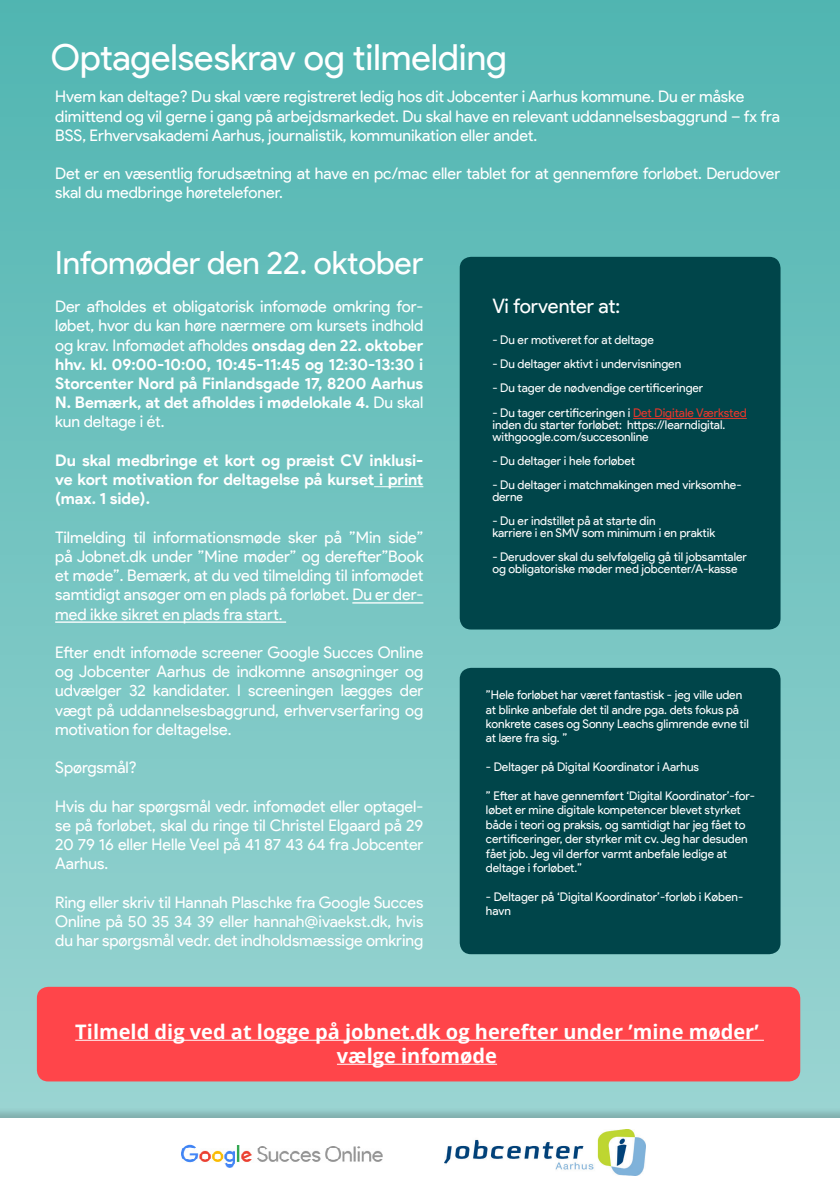
<style>
.page{position:relative;width:840px;height:1191px;background:#fff}
.page>*{position:absolute;margin:0;border:0;box-sizing:border-box;transform-origin:0 0}
.t1{font:36px "Product Sans";color:#fff}
.t2{font:32px "Product Sans";color:#fff}
.t3{font:700 20px/24px "Open Sans";color:#fff;text-align:center}
.t4{font:20px "Product Sans";letter-spacing:-.01em;color:#fff}
.t5{font:16px/19.2px "Product Sans";color:#fff;text-align:justify}
.t6{font:700 16px/19.2px "Product Sans";letter-spacing:-.005em;color:#fff;text-align:justify}
.t7{font:12px/14.4px "Product Sans";letter-spacing:-.005em;color:#fff}
.s1{font-weight:400}
.s2{color:#e8362b}
</style>
<div class="page">
<div style="left:0;top:0;width:839px;height:1191px;background:linear-gradient(to bottom,#50b5b1,#9fd6d4)"></div>
<div style="left:459px;top:668px;width:321px;height:286px;background:#00454a;border-radius:11px"></div>
<div style="left:0;top:1107px;width:839px;height:84px;background:#231f20;opacity:.21"></div>
<div style="left:0;top:1119px;width:839px;height:72px;background:#fff"></div>
<hr style="left:374px;top:486px;width:49px;height:1px;background:#fff">
<hr style="left:352px;top:602px;width:71px;height:1px;background:#fff">
<hr style="left:55px;top:621px;width:231px;height:2px;background:#fff">
<div style="left:459px;top:257px;width:321px;height:372px;background:#00454a;border-radius:11px"></div>
<div style="left:37px;top:986px;width:762px;height:95px;background:#ff454a;border-radius:11px"></div>
<hr style="left:75px;top:1039px;width:688px;height:1px;background:#fff">
<hr style="left:337px;top:1063px;width:160px;height:1px;background:#fff">
<hr style="left:632px;top:418px;width:114px;height:1px;background:#e8362b">
<img style="left:444px;top:1129px;width:201px;height:47px">
<img style="left:181px;top:1144px;width:201px;height:23px">
<p class="t1" style="left:51px;top:37px;width:457px">Optagelseskrav og tilmelding</p>
<p class="t5" style="left:55px;top:87px;width:725px;text-align:left">Hvem kan deltage? Du skal være registreret ledig hos dit Jobcenter i Aarhus kommune. Du er måske dimittend og vil gerne i gang på arbejdsmarkedet. Du skal have en relevant uddannelsesbaggrund – fx fra<br>BSS, Erhvervsakademi Aarhus, journalistik, kommunikation eller andet.</p>
<p class="t5" style="left:55px;top:164px;width:726px">Det er en væsentlig forudsætning at have en pc/mac eller tablet for at gennemføre forløbet. Derudover skal du medbringe høretelefoner.</p>
<p class="t2" style="left:55px;top:245px;width:369px">Infomøder den 22. oktober</p>
<p class="t6" style="left:55px;top:297px;width:369px"><span class="s1">Der afholdes et obligatorisk infomøde omkring for&shy;løbet, hvor du kan høre nærmere om kursets indhold og krav. Infomødet afholdes</span> onsdag den 22. oktober hhv. kl. 09:00-10:00, 10:45-11:45 og 12:30-13:30 i Storcenter Nord på Finlandsgade 17, 8200 Aarhus N. Bemærk, at det afholdes i mødelokale 4. <span class="s1">Du skal kun deltage i ét.</span></p>
<p class="t6" style="left:55px;top:451px;width:369px">Du skal medbringe et kort og præist CV inklusi&shy;ve kort motivation for deltagelse på kurset i print (max. 1 side).</p>
<p class="t5" style="left:55px;top:528px;width:369px">Tilmelding til informationsmøde sker på ”Min side” på Jobnet.dk under ”Mine møder” og derefter”Book et møde”. Bemærk, at du ved tilmelding til infomødet samtidigt ansøger om en plads på forløbet. Du er der&shy;med ikke sikret en plads fra start.</p>
<p class="t5" style="left:55px;top:643px;width:369px">Efter endt infomøde screener Google Succes Online og Jobcenter Aarhus de indkomne ansøgninger og udvælger 32 kandidater. I screeningen lægges der vægt på uddannelsesbaggrund, erhvervserfaring og motivation for deltagelse.</p>
<p class="t5" style="left:55px;top:758px;width:83px">Spørgsmål?</p>
<p class="t5" style="left:55px;top:797px;width:369px">Hvis du har spørgsmål vedr. infomødet eller optagel&shy;se på forløbet, skal du ringe til Christel Elgaard på 29<br>20 79 16 eller Helle Veel på 41 87 43 64 fra Jobcenter Aarhus.</p>
<p class="t5" style="left:55px;top:893px;width:369px">Ring eller skriv til Hannah Plaschke fra Google Succes Online på 50 35 34 39 eller hannah@ivaekst.dk, hvis du har spørgsmål vedr. det indholdsmæssige omkring</p>
<p class="t4" style="left:492px;top:295px;width:129px">Vi forventer at:</p>
<p class="t7" style="left:492px;top:333px;width:163px">- Du er motiveret for at deltage</p>
<p class="t7" style="left:492px;top:357px;width:190px">- Du deltager aktivt i undervisningen</p>
<p class="t7" style="left:492px;top:381px;width:212px">- Du tager de nødvendige certificeringer</p>
<p class="t7" style="left:492px;top:406px;width:256px;line-height:12px">- Du tager certificeringen i <span class="s2">Det Digitale Værksted </span>inden du starter forløbet: https://learndigital. withgoogle.com/succesonline</p>
<p class="t7" style="left:492px;top:453px;width:144px">- Du deltager i hele forløbet</p>
<p class="t7" style="left:492px;top:478px;width:250px;line-height:12px">- Du deltager i matchmakingen med virksomhe&shy;derne</p>
<p class="t7" style="left:492px;top:513px;width:165px">- Du er indstillet på at starte din</p>
<p class="t7" style="left:492px;top:525px;width:224px">karriere i en SMV som minimum i en praktik</p>
<p class="t7" style="left:492px;top:549px;width:256px">- Derudover skal du selvfølgelig gå til jobsamtaler</p>
<p class="t7" style="left:492px;top:561px;width:246px">og obligatoriske møder med jobcenter/A-kasse</p>
<p class="t7" style="left:485px;top:688px;width:264px">”Hele forløbet har været fantastisk - jeg ville uden at blinke anbefale det til andre pga. dets fokus på konkrete cases og Sonny Leachs glimrende evne til at lære fra sig. ”</p>
<p class="t7" style="left:485px;top:760px;width:214px">- Deltager på Digital Koordinator i Aarhus</p>
<p class="t7" style="left:485px;top:789px;width:270px">” Efter at have gennemført ‘Digital Koordinator’-for&shy;løbet er mine digitale kompetencer blevet styrket både i teori og praksis, og samtidigt har jeg fået to certificeringer, der styrker mit cv. Jeg har desuden fået job. Jeg vil derfor varmt anbefale ledige at deltage i forløbet.”</p>
<p class="t7" style="left:485px;top:889px;width:258px">- Deltager på ‘Digital Koordinator’-forløb i Køben&shy;havn</p>
<p class="t3" style="left:75px;top:1019px;width:684px">Tilmeld dig ved at logge på jobnet.dk og herefter under ’mine møder’ vælge infomøde</p>
</div>
